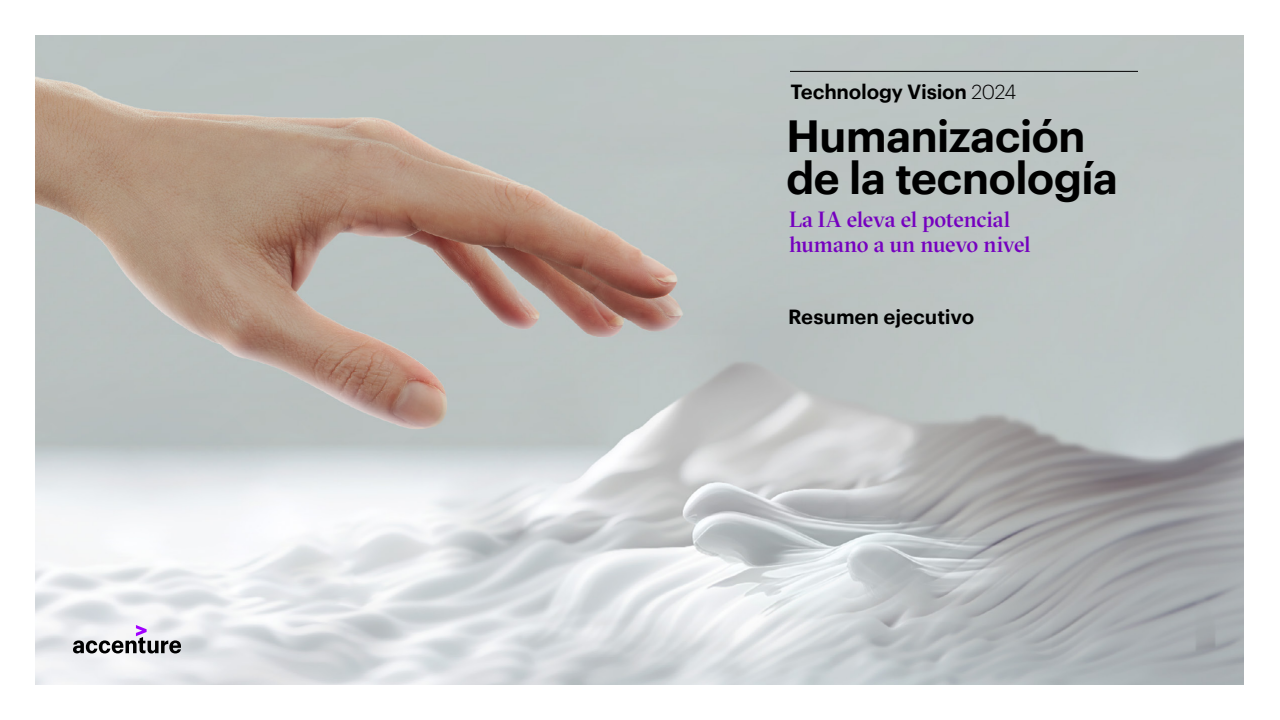
<style>
.page{position:relative;width:1280px;height:720px;background:#fff}
.page>*{position:absolute;margin:0;border:0;box-sizing:border-box;transform-origin:0 0}
.t1{font:600 44px/42px "Graphik";letter-spacing:-.02em;color:#000}
.t2{font:500 22px/25px "GT Sectra Fine";letter-spacing:-.01em;color:#7500bf}
.t3{font:600 20px "Graphik";letter-spacing:-.01em;color:#000}
.s1{font-weight:300}
</style>
<div class="page">
<img style="left:35px;top:35px;width:1209px;height:650px">
<svg style="left:73px;top:625px;width:108px;height:29px"></svg>
<hr style="left:790px;top:71px;width:348px;height:1px;background:#000">
<p class="t3" style="left:790px;top:77px;width:228px">Technology Vision <span class="s1">2024</span></p>
<h1 class="t1" style="left:786px;top:111px;width:334px">Humanización de la tecnología</h1>
<p class="t2" style="left:789px;top:207px;width:243px">La IA eleva el potencial humano a un nuevo nivel</p>
<p class="t3" style="left:788px;top:301px;width:188px">Resumen ejecutivo</p>
</div>
